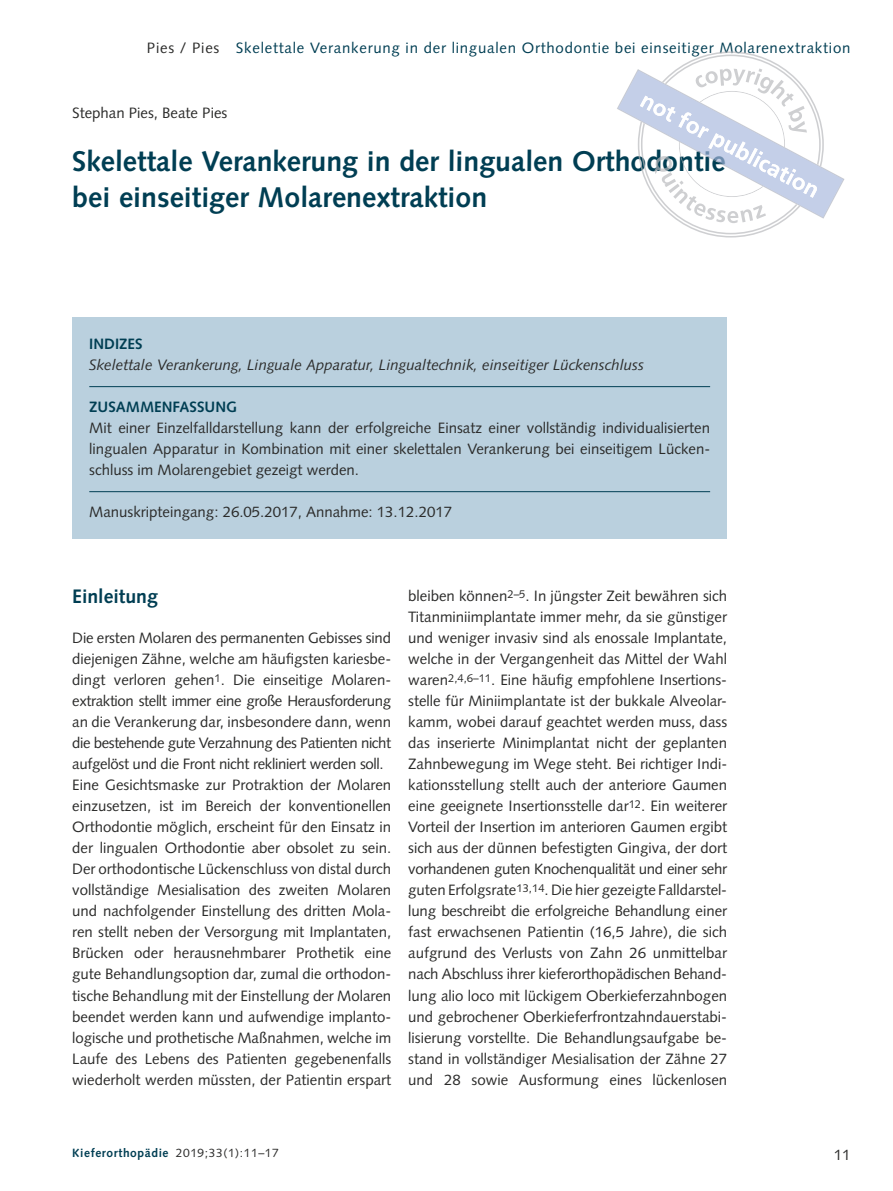
<style>
.page{position:relative;width:893px;height:1191px;background:#fff}
.page>*{position:absolute;margin:0;border:0;box-sizing:border-box;transform-origin:0 0}
.t1{font:700 28.5px/36px "Syntax LT Std";color:#003e53}
.t2{font:700 19.5px "Syntax LT Std";color:#003e53}
.t3{font:15px/21px "Syntax LT Std";color:#2b2b2a;text-align:justify}
.t4{font:15px "Syntax LT Std";letter-spacing:.05em;color:#003e53}
.t5{font:italic 15px "Syntax LT Std";color:#2b2b2a}
.t6{font:700 15px "Syntax LT Std";color:#003e53}
.t7{font:700 12px "Syntax LT Std";letter-spacing:.05em;color:#003e53}
.s1{color:#2b2b2a}
.s2{font-weight:400;color:#2b2b2a}
</style>
<div class="page">
<div style="left:72px;top:317px;width:655px;height:221px;background:#bad0de"></div>
<hr style="left:89px;top:386px;width:621px;height:1px;background:#003e53">
<hr style="left:89px;top:491px;width:621px;height:1px;background:#003e53">
<svg style="left:617px;top:51px;width:227px;height:186px"></svg>
<p class="t4" style="left:147px;top:39px;width:705px"><span class="s1">Pies / Pies</span> Skelettale Verankerung in der lingualen Orthodontie bei einseitiger Molarenextraktion</p>
<p class="t3" style="left:72px;top:102px;width:157px">Stephan Pies, Beate Pies</p>
<h1 class="t1" style="left:72px;top:143px;width:655px">Skelettale Verankerung in der lingualen Orthodontie bei einseitiger Molarenextraktion</h1>
<p class="t6" style="left:89px;top:335px;width:55px">INDIZES</p>
<p class="t5" style="left:89px;top:356px;width:556px">Skelettale Verankerung, Linguale Apparatur, Lingualtechnik, einseitiger Lückenschluss</p>
<p class="t6" style="left:89px;top:398px;width:149px">ZUSAMMENFASSUNG</p>
<p class="t3" style="left:89px;top:417px;width:622px">Mit einer Einzelfalldarstellung kann der erfolgreiche Einsatz einer vollständig individualisierten lingualen Apparatur in Kombination mit einer skelettalen Verankerung bei einseitigem Lücken&shy;schluss im Molarengebiet gezeigt werden.</p>
<p class="t3" style="left:89px;top:501px;width:364px">Manuskripteingang: 26.05.2017, Annahme: 13.12.2017</p>
<h2 class="t2" style="left:72px;top:585px;width:87px">Einleitung</h2>
<p class="t3" style="left:72px;top:627px;width:320px;text-align:left">Die ersten Molaren des permanenten Gebisses sind diejenigen Zähne, welche am häufigsten kariesbe&shy;dingt verloren gehen<sup>1</sup>. Die einseitige Molaren&shy;extraktion stellt immer eine große Herausforderung an die Verankerung dar, insbesondere dann, wenn die bestehende gute Verzahnung des Patienten nicht aufgelöst und die Front nicht rekliniert werden soll.<br>Eine Gesichtsmaske zur Protraktion der Molaren einzusetzen, ist im Bereich der konventionellen Orthodontie möglich, erscheint für den Einsatz in der lingualen Orthodontie aber obsolet zu sein.<br>Der orthodontische Lückenschluss von distal durch vollständige Mesialisation des zweiten Molaren und nachfolgender Einstellung des dritten Mola&shy;ren stellt neben der Versorgung mit Implantaten, Brücken oder herausnehmbarer Prothetik eine gute Behandlungsoption dar, zumal die orthodon&shy;tische Behandlung mit der Einstellung der Molaren beendet werden kann und aufwendige implanto&shy;logische und prothetische Maßnahmen, welche im Laufe des Lebens des Patienten gegebenenfalls wiederholt werden müssten, der Patientin erspart</p>
<p class="t3" style="left:408px;top:585px;width:320px">bleiben können<sup>2–5</sup>. In jüngster Zeit bewähren sich Titanminiimplantate immer mehr, da sie günstiger und weniger invasiv sind als enossale Implantate, welche in der Vergangenheit das Mittel der Wahl waren<sup>2,4,6–11</sup>. Eine häufig empfohlene Insertions&shy;stelle für Miniimplantate ist der bukkale Alveolar&shy;kamm, wobei darauf geachtet werden muss, dass das inserierte Minimplantat nicht der geplanten Zahnbewegung im Wege steht. Bei richtiger Indi&shy;kationsstellung stellt auch der anteriore Gaumen eine geeignete Insertionsstelle dar<sup>12</sup>. Ein weiterer Vorteil der Insertion im anterioren Gaumen ergibt sich aus der dünnen befestigten Gingiva, der dort vorhandenen guten Knochenqualität und einer sehr guten Erfolgsrate<sup>13,14</sup>. Die hier gezeigte Falldarstel&shy;lung beschreibt die erfolgreiche Behandlung einer fast erwachsenen Patientin (16,5 Jahre), die sich aufgrund des Verlusts von Zahn 26 unmittelbar nach Abschluss ihrer kieferorthopädischen Behand&shy;lung alio loco mit lückigem Oberkieferzahnbogen und gebrochener Oberkieferfrontzahndauerstabi&shy;lisierung vorstellte. Die Behandlungsaufgabe be&shy;stand in vollständiger Mesialisation der Zähne 27 und 28 sowie Ausformung eines lückenlosen</p>
<p class="t7" style="left:72px;top:1145px;width:208px">Kieferorthopädie <span class="s2">2019;33(1):11–17</span></p>
<p class="t3" style="left:834px;top:1144px;width:18px">11</p>
</div>
